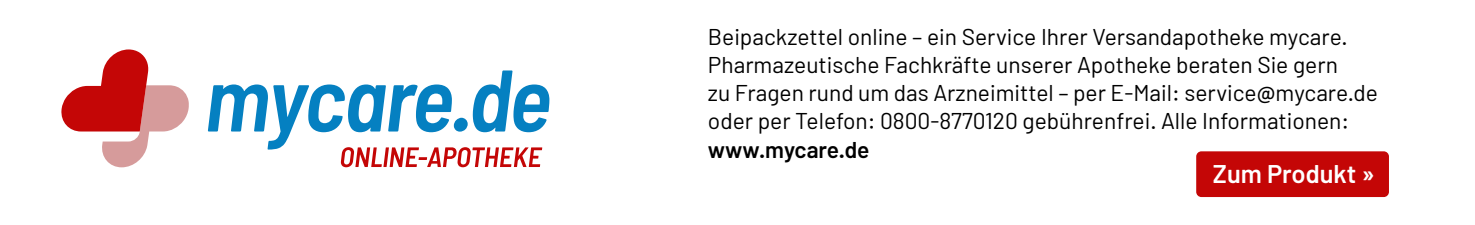
<style>
.page{position:relative;width:1475px;height:225px;background:#fff}
.page>*{position:absolute;margin:0;border:0;box-sizing:border-box;transform-origin:0 0}
.t1{font:600 25.5px "Barlow";color:#fff}
.t2{font:22.8px/28.2px "Barlow";color:#000}
.t3{font:600 22.8px "Barlow";color:#000}
.s1{font-weight:500}
</style>
<div class="page">
<div style="left:1196px;top:151px;width:193px;height:46px;background:#c40606;border-radius:5px"></div>
<svg style="left:542px;top:86px;width:7px;height:63px"></svg>
<svg style="left:61px;top:49px;width:481px;height:118px"></svg>
<p class="t2" style="left:708px;top:22px;width:672px">Beipackzettel online – ein Service Ihrer Versandapotheke mycare.<br>Pharmazeutische Fachkräfte unserer Apotheke beraten Sie gern<br>zu Fragen rund um das Arzneimittel – per E-Mail: service<span class="s1">@</span>mycare.de oder per Telefon: 0800-8770120 gebührenfrei. Alle Informationen:</p>
<p class="t3" style="left:708px;top:135px;width:163px">www.mycare.de</p>
<p class="t1" style="left:1213px;top:157px;width:163px">Zum Produkt »</p>
</div>
